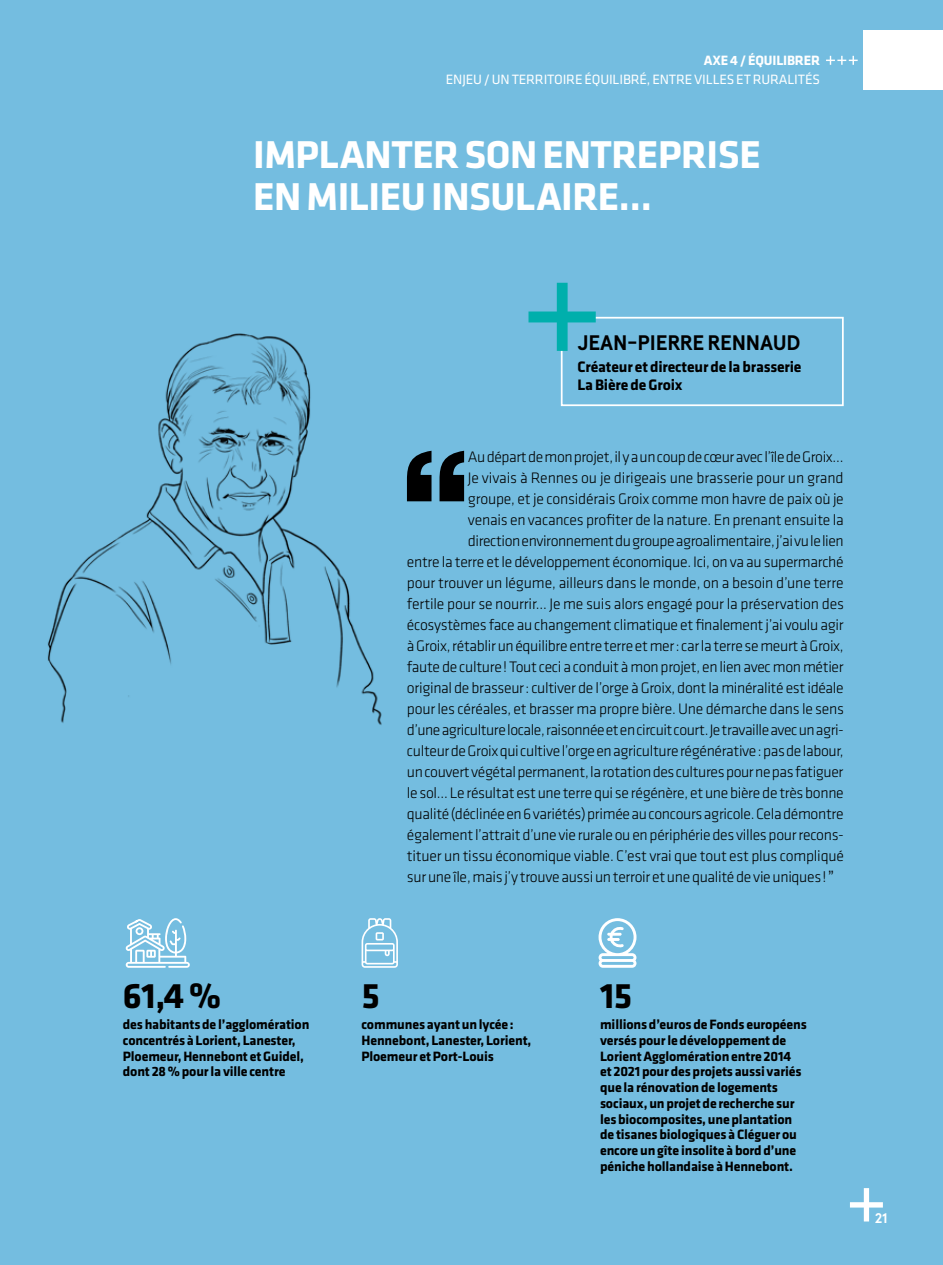
<style>
.page{position:relative;width:943px;height:1265px;background:#74bde0}
.page>*{position:absolute;margin:0;border:0;box-sizing:border-box;transform-origin:0 0}
.t1{font:900 133.35px "Helvetica Neue LT Std";color:#000}
.t2{font:700 40.25px/42px "Klavika";letter-spacing:-.01em;color:#fff}
.t3{font:700 36.75px "Klavika";color:#000}
.t4{font:700 21px "Apercu Pro";letter-spacing:-.015em;color:#000}
.t5{font:300 15.75px "Klavika";letter-spacing:-.02em;color:#000}
.t6{font:700 15.75px/17.5px "Klavika";letter-spacing:-.01em;color:#000}
.t7{font:700 14px/15.8px "Klavika";letter-spacing:-.01em;color:#000}
.t8{font:14px "Klavika";letter-spacing:-.01em;color:#fff}
.t9{font:700 14px "Klavika";letter-spacing:-.01em;color:#fff}
.t10{font:700 14px "Apercu Pro";color:#fff}
.s1{font-family:"Helvetica Neue"}
</style>
<div class="page">
<div style="left:561px;top:317px;width:282px;height:89px;border:2px solid #fff"></div>
<svg style="left:528px;top:283px;width:67px;height:68px"></svg>
<img style="left:47px;top:333px;width:335px;height:392px">
<svg style="left:361px;top:918px;width:37px;height:50px"></svg>
<svg style="left:126px;top:918px;width:64px;height:50px"></svg>
<svg style="left:850px;top:1188px;width:32px;height:33px"></svg>
<svg style="left:598px;top:918px;width:39px;height:50px"></svg>
<div style="left:863px;top:30px;width:80px;height:59px;background:#fff"></div>
<svg style="left:826px;top:56px;width:31px;height:9px"></svg>
<p class="t9" style="left:703px;top:53px;width:118px">AXE 4 / ÉQUILIBRER</p>
<p class="t8" style="left:446px;top:72px;width:375px">ENJEU / UN TERRITOIRE ÉQUILIBRÉ, ENTRE VILLES ET RURALITÉS</p>
<h2 class="t2" style="left:253px;top:134px;width:509px">IMPLANTER SON ENTREPRISE<br>EN MILIEU INSULAIRE…</h2>
<h3 class="t3" style="left:123px;top:976px;width:100px">61,4%</h3>
<p class="t7" style="left:123px;top:1017px;width:188px">des habitants de l’agglomération concentrés à Lorient, Lanester,<br>Ploemeur, Hennebont et Guidel, dont 28% pour la ville centre</p>
<h3 class="t4" style="left:577px;top:326px;width:224px">JEAN-PIERRE RENNAUD</h3>
<p class="t6" style="left:577px;top:359px;width:226px">Créateur et directeur de la brasserie<br>La Bière de Groix</p>
<h1 class="t1" style="left:401px;top:419px;width:71px">“</h1>
<p class="t5" style="left:468px;top:448px;width:377px">Au départ de mon projet, il y a un coup de cœur avec l’île de Groix…</p>
<p class="t5" style="left:468px;top:469px;width:377px">Je vivais à Rennes ou je dirigeais une brasserie pour un grand</p>
<p class="t5" style="left:468px;top:490px;width:377px">groupe, et je considérais Groix comme mon havre de paix où je</p>
<p class="t5" style="left:468px;top:511px;width:377px">venais en vacances profiter de la nature. En prenant ensuite la</p>
<p class="t5" style="left:468px;top:532px;width:377px">direction environnement du groupe agroalimentaire, j’ai vu le lien</p>
<p class="t5" style="left:407px;top:553px;width:438px">entre la terre et le développement économique. Ici, on va au supermarché</p>
<p class="t5" style="left:407px;top:574px;width:438px">pour trouver un légume, ailleurs dans le monde, on a besoin d’une terre</p>
<p class="t5" style="left:407px;top:595px;width:438px">fertile pour se nourrir… Je me suis alors engagé pour la préservation des</p>
<p class="t5" style="left:407px;top:616px;width:438px">écosystèmes face au changement climatique et finalement j’ai voulu agir</p>
<p class="t5" style="left:407px;top:637px;width:438px">à Groix, rétablir un équilibre entre terre et mer: car la terre se meurt à Groix,</p>
<p class="t5" style="left:407px;top:658px;width:438px">faute de culture! Tout ceci a conduit à mon projet, en lien avec mon métier</p>
<p class="t5" style="left:407px;top:679px;width:438px">original de brasseur: cultiver de l’orge à Groix, dont la minéralité est idéale</p>
<p class="t5" style="left:407px;top:700px;width:438px">pour les céréales, et brasser ma propre bière. Une démarche dans le sens</p>
<p class="t5" style="left:407px;top:721px;width:438px">d’une agriculture locale, raisonnée et en circuit court. Je travaille avec un agri-</p>
<p class="t5" style="left:407px;top:742px;width:438px">culteur de Groix qui cultive l’orge en agriculture régénérative: pas de labour,</p>
<p class="t5" style="left:407px;top:763px;width:438px">un couvert végétal permanent, la rotation des cultures pour ne pas fatiguer</p>
<p class="t5" style="left:407px;top:784px;width:438px">le sol… Le résultat est une terre qui se régénère, et une bière de très bonne</p>
<p class="t5" style="left:407px;top:805px;width:438px">qualité (déclinée en 6 variétés) primée au concours agricole. Cela démontre</p>
<p class="t5" style="left:407px;top:826px;width:438px">également l’attrait d’une vie rurale ou en périphérie des villes pour recons-</p>
<p class="t5" style="left:407px;top:847px;width:438px">tituer un tissu économique viable. C’est vrai que tout est plus compliqué</p>
<p class="t5" style="left:407px;top:868px;width:428px">sur une île, mais j’y trouve aussi un terroir et une qualité de vie uniques! <span class="s1">”</span></p>
<h3 class="t3" style="left:361px;top:976px;width:20px">5</h3>
<p class="t7" style="left:361px;top:1017px;width:171px">communes ayant un lycée:<br>Hennebont, Lanester, Lorient,<br>Ploemeur et Port-Louis</p>
<h3 class="t3" style="left:600px;top:976px;width:34px">15</h3>
<p class="t7" style="left:600px;top:1017px;width:208px">millions d’euros de Fonds européens versés pour le développement de Lorient Agglomération entre 2014<br>et 2021 pour des projets aussi variés que la rénovation de logements sociaux, un projet de recherche sur les biocomposites, une plantation de tisanes biologiques à Cléguer ou encore un gîte insolite à bord d’une péniche hollandaise à Hennebont.</p>
<p class="t10" style="left:875px;top:1208px;width:14px">21</p>
</div>
